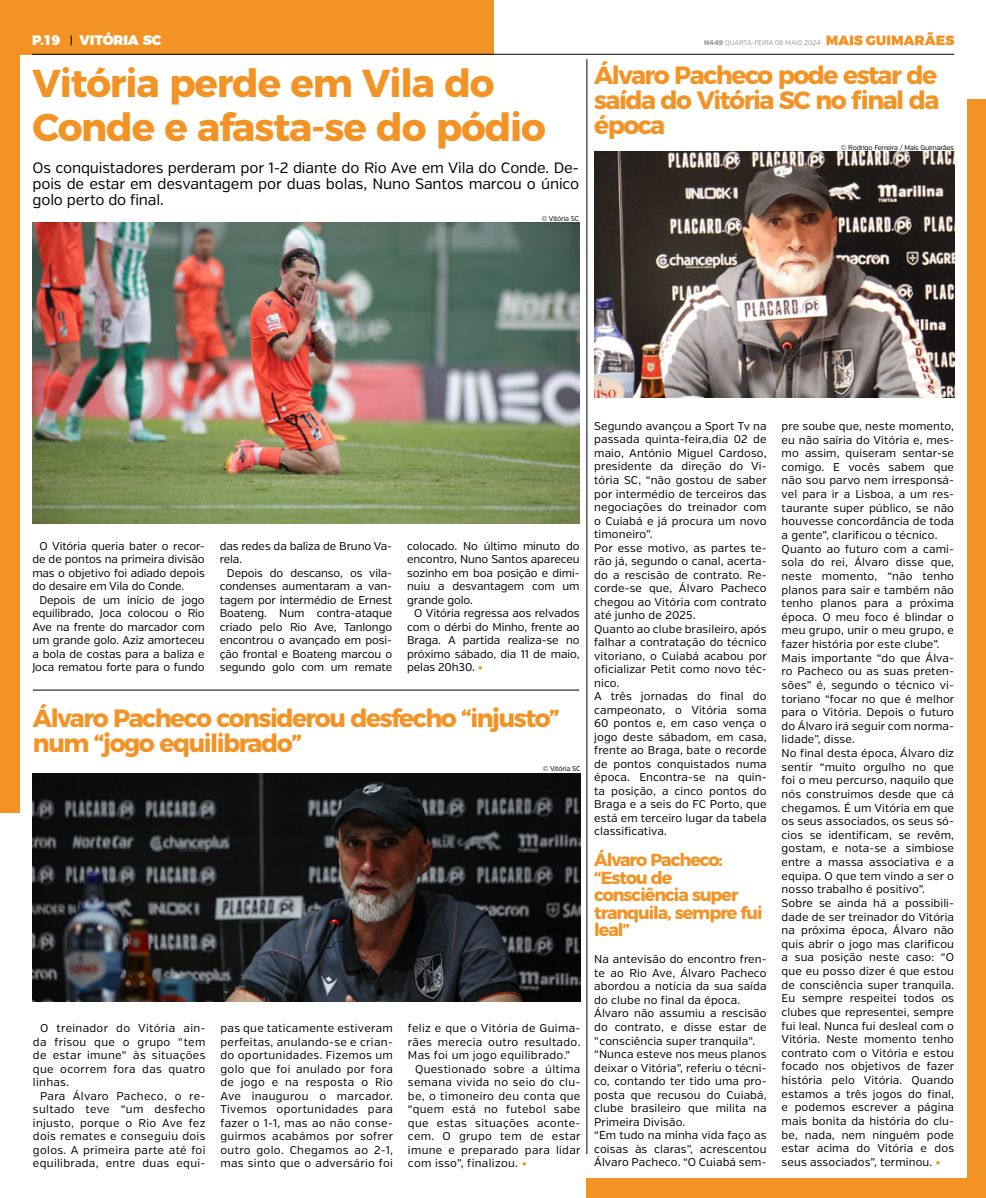
<style>
.page{position:relative;width:986px;height:1198px;background:#fff}
.page>*{position:absolute;margin:0;border:0;box-sizing:border-box;transform-origin:0 0}
.t1{font:700 38.75px/43.8px "Montserrat";letter-spacing:-.03em;color:#f39325}
.t2{font:700 25px/25px "Montserrat";letter-spacing:-.06em;color:#f39325;text-align:justify}
.t3{font:700 17.5px/17.5px "Montserrat";letter-spacing:-.06em;color:#f39325}
.t4{font:15px/16.2px "Verb";letter-spacing:-.01em;color:#000;text-align:justify}
.t5{font:900 13.75px "Montserrat";letter-spacing:-.01em;color:#fff}
.t6{font:11.25px/13.5px "Verb";letter-spacing:.01em;color:#000;text-align:justify}
.t7{font:11.25px "Verb";letter-spacing:.03em;color:#000}
.t8{font:11.25px/13.5px "Verb";letter-spacing:-.01em;color:#000}
.t9{font:6.88px "Verb";letter-spacing:-.025em;color:#000}
.t10{font:6.88px "Verb";letter-spacing:-.015em;color:#9d9d9c}
.s1{font-weight:900}
.s2{font-weight:700;color:#f39325}
</style>
<div class="page">
<img style="left:32px;top:223px;width:547px;height:300px">
<div style="left:0;top:0;width:493px;height:54px;background:#f39325"></div>
<div style="left:0;top:0;width:20px;height:812px;background:#f39325"></div>
<hr style="left:32px;top:54px;width:921px;height:1px;background:#000">
<svg style="left:826px;top:32px;width:127px;height:13px"></svg>
<div style="left:586px;top:1179px;width:399px;height:19px;background:#f39325"></div>
<div style="left:966px;top:100px;width:19px;height:1098px;background:#f39325"></div>
<hr style="left:586px;top:59px;width:1px;height:1095px;background:#000">
<img style="left:594px;top:152px;width:359px;height:245px">
<img style="left:33px;top:773px;width:547px;height:228px">
<hr style="left:33px;top:690px;width:546px;height:1px;background:#000">
<p class="t5" style="left:32px;top:29px;width:30px">P.19</p>
<p class="t5" style="left:80px;top:29px;width:83px">VITÓRIA SC</p>
<p class="t10" style="left:703px;top:39px;width:118px"><span class="s1">N449</span> QUARTA-FEIRA 08 MAIO 2024</p>
<h2 class="t2" style="left:594px;top:60px;width:347px">Álvaro Pacheco pode estar de saída do Vitória SC no final da época</h2>
<h1 class="t1" style="left:32px;top:58px;width:515px">Vitória perde em Vila do<br>Conde e afasta-se do pódio</h1>
<h3 class="t4" style="left:32px;top:160px;width:548px">Os conquistadores perderam por 1-2 diante do Rio Ave em Vila do Conde. De&shy;pois de estar em desvantagem por duas bolas, Nuno Santos marcou o único golo perto do final.</h3>
<p class="t9" style="left:840px;top:143px;width:114px">© Rodrigo Ferreira / Mais Guimarães</p>
<p class="t9" style="left:541px;top:214px;width:39px">© Vitória SC</p>
<p class="t6" style="left:32px;top:539px;width:174px;text-indent:7px">O Vitória queria bater o recor&shy;de de pontos na primeira divisão mas o objetivo foi adiado depois do desaire em Vila do Conde.</p>
<p class="t6" style="left:32px;top:593px;width:174px;text-indent:7px">Depois de um início de jogo equilibrado, Joca colocou o Rio Ave na frente do marcador com um grande golo. Aziz amorteceu a bola de costas para a baliza e Joca rematou forte para o fundo</p>
<p class="t8" style="left:220px;top:539px;width:174px">das redes da baliza de Bruno Va&shy;rela.</p>
<p class="t6" style="left:220px;top:566px;width:174px;text-indent:7px">Depois do descanso, os vila&shy;condenses aumentaram a van&shy;tagem por intermédio de Ernest Boateng. Num contra-ataque criado pelo Rio Ave, Tanlongo encontrou o avançado em posi&shy;ção frontal e Boateng marcou o segundo golo com um remate</p>
<p class="t6" style="left:407px;top:539px;width:174px">colocado. No último minuto do encontro, Nuno Santos apareceu sozinho em boa posição e dimi&shy;nuiu a desvantagem com um grande golo.</p>
<p class="t6" style="left:407px;top:607px;width:174px;text-indent:7px">O Vitória regressa aos relvados com o dérbi do Minho, frente ao Braga. A partida realiza-se no próximo sábado, dia 11 de maio, pelas 20h30. <span class="s2">•</span></p>
<h2 class="t2" style="left:33px;top:703px;width:528px">Álvaro Pacheco considerou desfecho “injusto” num “jogo equilibrado”</h2>
<p class="t9" style="left:542px;top:764px;width:39px">© Vitória SC</p>
<p class="t6" style="left:33px;top:1021px;width:174px;text-indent:7px">O treinador do Vitória ain&shy;da frisou que o grupo "tem de estar imune" às situações que ocorrem fora das quatro linhas.</p>
<p class="t6" style="left:33px;top:1089px;width:174px;text-indent:7px">Para Álvaro Pacheco, o re&shy;sultado teve “um desfecho injusto, porque o Rio Ave fez dois remates e conseguiu dois golos. A primeira parte até foi equilibrada, entre duas equi-</p>
<p class="t6" style="left:220px;top:1021px;width:174px">pas que taticamente estiveram perfeitas, anulando-se e crian&shy;do oportunidades. Fizemos um golo que foi anulado por fora de jogo e na resposta o Rio Ave inaugurou o marcador.<br>Tivemos oportunidades para fazer o 1-1, mas ao não conse&shy;guirmos acabámos por sofrer outro golo. Chegamos ao 2-1, mas sinto que o adversário foi</p>
<p class="t7" style="left:408px;top:1021px;width:174px">feliz e que o Vitória de Guima-</p>
<p class="t7" style="left:408px;top:1035px;width:174px">rães merecia outro resultado.</p>
<p class="t7" style="left:408px;top:1048px;width:164px">Mas foi um jogo equilibrado.”</p>
<p class="t7" style="left:415px;top:1062px;width:167px">Questionado sobre a última</p>
<p class="t7" style="left:408px;top:1075px;width:174px">semana vivida no seio do clu-</p>
<p class="t7" style="left:408px;top:1089px;width:174px">be, o timoneiro deu conta que</p>
<p class="t7" style="left:408px;top:1102px;width:174px">“quem está no futebol sabe</p>
<p class="t7" style="left:408px;top:1116px;width:174px">que estas situações aconte-</p>
<p class="t7" style="left:408px;top:1129px;width:174px">cem. O grupo tem de estar</p>
<p class="t7" style="left:408px;top:1143px;width:174px">imune e preparado para lidar</p>
<p class="t7" style="left:408px;top:1156px;width:120px">com isso”, finalizou. <span class="s2">•</span></p>
<p class="t6" style="left:594px;top:419px;width:174px;text-align:left">Segundo avançou a Sport Tv na passada quinta-feira,dia 02 de maio, António Miguel Cardoso, presidente da direção do Vi&shy;tória SC, “não gostou de saber por intermédio de terceiros das negociações do treinador com o Cuiabá e já procura um novo timoneiro”.<br>Por esse motivo, as partes te&shy;rão já, segundo o canal, acerta&shy;do a rescisão de contrato. Re&shy;corde-se que, Álvaro Pacheco chegou ao Vitória com contrato até junho de 2025.<br>Quanto ao clube brasileiro, após falhar a contratação do técnico vitoriano, o Cuiabá acabou por oficializar Petit como novo téc&shy;nico.<br>A três jornadas do final do campeonato, o Vitória soma<br>60 pontos e, em caso vença o jogo deste sábadom, em casa, frente ao Braga, bate o recorde de pontos conquistados numa época. Encontra-se na quin&shy;ta posição, a cinco pontos do<br>Braga e a seis do FC Porto, que está em terceiro lugar da tabela classificativa.</p>
<h3 class="t3" style="left:594px;top:850px;width:170px">Álvaro Pacheco: “Estou de consciência super tranquila, sempre fui leal”</h3>
<p class="t6" style="left:594px;top:953px;width:174px;text-align:left">Na antevisão do encontro fren&shy;te ao Rio Ave, Álvaro Pacheco abordou a notícia da sua saída do clube no final da época.<br>Álvaro não assumiu a rescisão do contrato, e disse estar de "consciência super tranquila". “Nunca esteve nos meus planos deixar o Vitória”, referiu o técni&shy;co, contando ter tido uma pro&shy;posta que recusou do Cuiabá, clube brasileiro que milita na<br>Primeira Divisão.<br>“Em tudo na minha vida faço as coisas às claras”, acrescentou<br>Álvaro Pacheco. “O Cuiabá sem-</p>
<p class="t6" style="left:781px;top:419px;width:174px;text-align:left">pre soube que, neste momento, eu não saíria do Vitória e, mes&shy;mo assim, quiseram sentar-se comigo. E vocês sabem que não sou parvo nem irresponsá&shy;vel para ir a Lisboa, a um res&shy;taurante super público, se não houvesse concordância de toda a gente”, clarificou o técnico.<br>Quanto ao futuro com a cami&shy;sola do rei, Álvaro disse que, neste momento, “não tenho planos para sair e também não tenho planos para a próxima época. O meu foco é blindar o meu grupo, unir o meu grupo, e fazer história por este clube”.<br>Mais importante “do que Álva&shy;ro Pacheco ou as suas preten&shy;sões” é, segundo o técnico vi&shy;toriano “focar no que é melhor para o Vitória. Depois o futuro do Álvaro irá seguir com norma&shy;lidade”, disse.<br>No final desta época, Álvaro diz sentir “muito orgulho no que foi o meu percurso, naquilo que nós construimos desde que cá chegamos. É um Vitória em que os seus associados, os seus só&shy;cios se identificam, se revêm, gostam, e nota-se a simbiose entre a massa associativa e a equipa. O que tem vindo a ser o nosso trabalho é positivo”.<br>Sobre se ainda há a possibili&shy;dade de ser treinador do Vitória na próxima época, Álvaro não quis abrir o jogo mas clarificou a sua posição neste caso: “O que eu posso dizer é que estou de consciência super tranquila.<br>Eu sempre respeitei todos os clubes que representei, sempre fui leal. Nunca fui desleal com o<br>Vitória. Neste momento tenho contrato com o Vitória e estou focado nos objetivos de fazer história pelo Vitória. Quando estamos a três jogos do final, e podemos escrever a página mais bonita da história do clu&shy;be, nada, nem ninguém pode estar acima do Vitória e dos seus associados”, terminou. <span class="s2">•</span></p>
</div>
